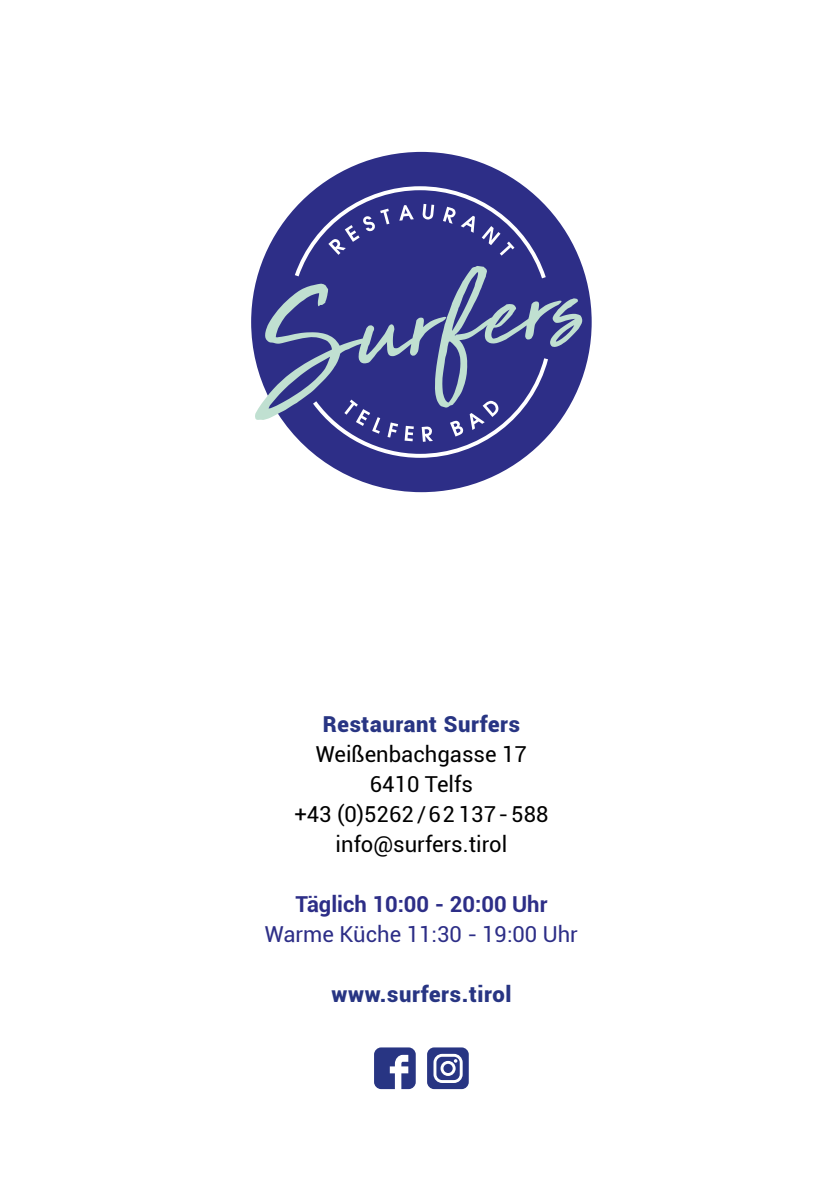
<style>
.page{position:relative;width:840px;height:1191px;background:#fff}
.page>*{position:absolute;margin:0;border:0;box-sizing:border-box;transform-origin:0 0}
.t1{font:22px/30px "Roboto";color:#000;text-align:center}
.t2{font:900 22px "Roboto";letter-spacing:.03em;color:#283583}
.t3{font:22px "Roboto";color:#2d2e87}
.t4{font:700 22px "Roboto";color:#2d2e87}
</style>
<div class="page">
<svg style="left:251px;top:152px;width:340px;height:340px"></svg>
<svg style="left:255px;top:186px;width:327px;height:272px;background:#585b9e"></svg>
<svg style="left:374px;top:1047px;width:41px;height:42px"></svg>
<svg style="left:427px;top:1047px;width:41px;height:42px"></svg>
<p class="t2" style="left:322px;top:709px;width:198px">Restaurant Surfers</p>
<p class="t1" style="left:294px;top:738px;width:255px">Weißenbachgasse 17<br>6410 Telfs<br>+43 (0)5262 / 62 137 - 588 info@surfers.tirol</p>
<p class="t4" style="left:295px;top:889px;width:253px">Täglich 10:00 - 20:00 Uhr</p>
<p class="t3" style="left:265px;top:919px;width:314px">Warme Küche 11:30 - 19:00 Uhr</p>
<p class="t2" style="left:331px;top:979px;width:181px">www.surfers.tirol</p>
</div>
